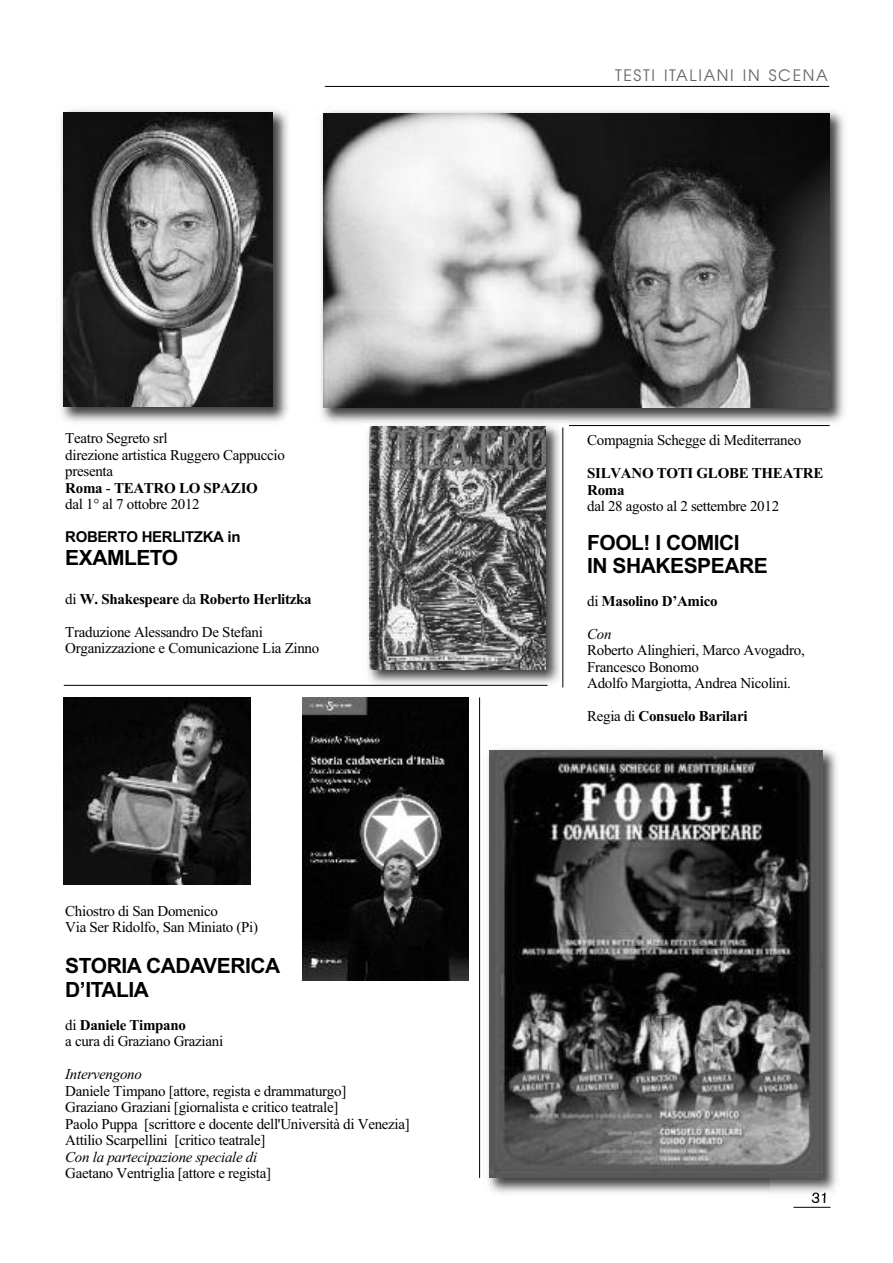
<style>
.page{position:relative;width:893px;height:1263px;background:#fff}
.page>*{position:absolute;margin:0;border:0;box-sizing:border-box;transform-origin:0 0}
.t1{font:700 21px/24px "Arial";letter-spacing:-.02em;color:#000}
.t2{font:15.75px "Avant Garde";letter-spacing:.105em;color:#666}
.t3{font:15px/16.5px "Times New Roman";letter-spacing:-.02em;color:#000}
.t4{font:700 15px/16.5px "Times New Roman";letter-spacing:-.02em;color:#000}
.t5{font:italic 15px "Times New Roman";letter-spacing:-.02em;color:#000}
.t6{font:700 15px "Arial";letter-spacing:-.02em;color:#000}
.t7{font:15px "Akzidenz Grotesk";color:#000}
.s1{font-weight:700}
.s2{font-weight:400}
</style>
<div class="page">
<hr style="left:325px;top:86px;width:504px;height:1px;background:#000">
<hr style="left:793px;top:1207px;width:37px;height:1px;background:#000">
<img style="left:321px;top:110px;width:523px;height:317px">
<img style="left:323px;top:113px;width:506px;height:295px">
<img style="left:61px;top:109px;width:228px;height:313px">
<img style="left:64px;top:113px;width:209px;height:294px">
<img style="left:364px;top:420px;width:201px;height:268px">
<img style="left:370px;top:427px;width:175px;height:243px">
<img style="left:488px;top:748px;width:349px;height:445px">
<img style="left:770px;top:1178px;width:60px;height:19px">
<svg style="left:812px;top:1192px;width:13px;height:5px"></svg>
<img style="left:490px;top:750px;width:332px;height:428px">
<img style="left:64px;top:697px;width:187px;height:188px">
<hr style="left:479px;top:697px;width:1px;height:481px;background:#000">
<hr style="left:562px;top:427px;width:1px;height:260px;background:#000">
<hr style="left:64px;top:685px;width:483px;height:1px;background:#000">
<img style="left:302px;top:697px;width:166px;height:284px">
<hr style="left:569px;top:425px;width:261px;height:1px;background:#000">
<p class="t3" style="left:65px;top:430px;width:221px">Teatro Segreto srl<br>direzione artistica Ruggero Cappuccio presenta<br><span class="s1">Roma</span> - <span class="s1">TEATRO LO SPAZIO<br></span>dal 1° al 7 ottobre 2012</p>
<p class="t6" style="left:65px;top:528px;width:177px">ROBERTO HERLITZKA in</p>
<h1 class="t1" style="left:65px;top:545px;width:115px">EXAMLETO</h1>
<p class="t4" style="left:65px;top:590px;width:248px"><span class="s2">di</span> W. Shakespeare <span class="s2">da</span> Roberto Herlitzka</p>
<p class="t3" style="left:65px;top:623px;width:256px">Traduzione Alessandro De Stefani<br>Organizzazione e Comunicazione Lia Zinno</p>
<p class="t3" style="left:65px;top:902px;width:194px">Chiostro di San Domenico<br>Via Ser Ridolfo, San Miniato (Pi)</p>
<h1 class="t1" style="left:65px;top:953px;width:216px">STORIA CADAVERICA<br>D’ITALIA</h1>
<p class="t3" style="left:65px;top:1016px;width:159px">di <span class="s1">Daniele Timpano<br></span>a cura di Graziano Graziani</p>
<p class="t5" style="left:65px;top:1065px;width:78px">Intervengono</p>
<p class="t3" style="left:65px;top:1082px;width:346px">Daniele Timpano [attore, regista e drammaturgo]<br>Graziano Graziani [giornalista e critico teatrale]<br>Paolo Puppa [scrittore e docente dell'Università di Venezia] Attilio Scarpellini [critico teatrale]</p>
<p class="t5" style="left:65px;top:1148px;width:194px">Con la partecipazione speciale di</p>
<p class="t3" style="left:65px;top:1165px;width:207px">Gaetano Ventriglia [attore e regista]</p>
<p class="t2" style="left:615px;top:66px;width:214px">TESTI ITALIANI IN SCENA</p>
<p class="t3" style="left:587px;top:432px;width:216px">Compagnia Schegge di Mediterraneo</p>
<p class="t4" style="left:587px;top:465px;width:238px">SILVANO TOTI GLOBE THEATRE<br>Roma</p>
<p class="t3" style="left:587px;top:498px;width:194px">dal 28 agosto al 2 settembre 2012</p>
<h1 class="t1" style="left:587px;top:532px;width:182px;line-height:22.5px">FOOL! I COMICI<br>IN SHAKESPEARE</h1>
<p class="t4" style="left:587px;top:592px;width:132px"><span class="s2">di</span> Masolino D’Amico</p>
<p class="t5" style="left:587px;top:625px;width:26px">Con</p>
<p class="t3" style="left:587px;top:642px;width:219px">Roberto Alinghieri, Marco Avogadro,<br>Francesco Bonomo<br>Adolfo Margiotta, Andrea Nicolini.</p>
<p class="t4" style="left:587px;top:708px;width:162px"><span class="s2">Regia di</span> Consuelo Barilari</p>
<p class="t7" style="left:812px;top:1192px;width:18px">31</p>
</div>
